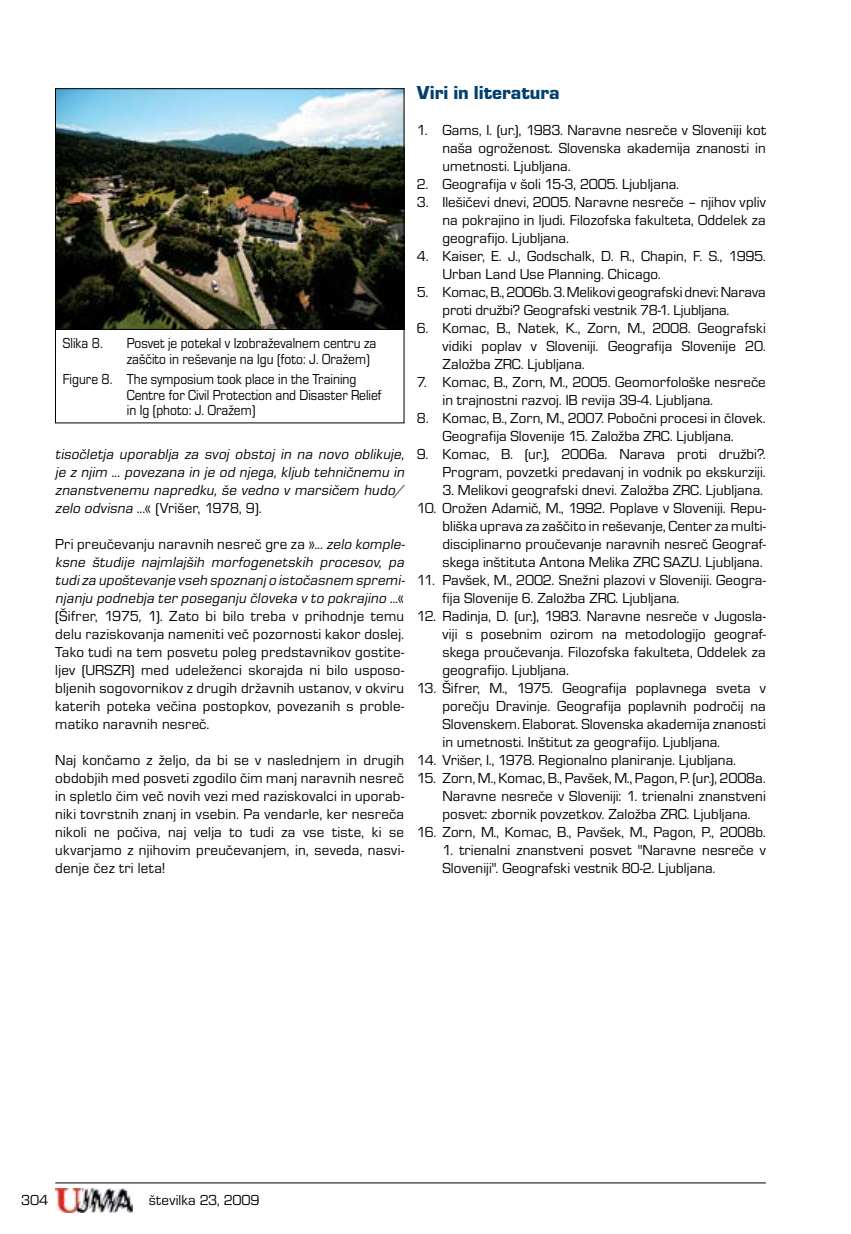
<style>
.page{position:relative;width:851px;height:1234px;background:#fff}
.page>*{position:absolute;margin:0;border:0;box-sizing:border-box;transform-origin:0 0}
.t1{font:19.5px "Eurostile TEE Blac";color:#004071}
.t2{font:15px/18px "Eurostile TEE";letter-spacing:.005em;color:#000;text-align:justify}
.t3{font:15px/15.8px "Eurostile TEE";letter-spacing:.005em;color:#000;scale:.9 1}
.t4{font:italic 15px/18px "Eurostile TEE";letter-spacing:.015em;color:#000}
.s1{font-style:normal}
.s2{font-style:italic}
</style>
<div class="page">
<hr style="left:55px;top:1182px;width:710px;height:1px;background:#000">
<img style="left:55px;top:1188px;width:77px;height:24px">
<img style="left:57px;top:90px;width:345px;height:239px">
<div style="left:55px;top:88px;width:349px;height:335px;border:1px solid #000"></div>
<hr style="left:55px;top:329px;width:349px;height:1px;background:#000">
<p class="t3" style="left:63px;top:335px;width:46px">Slika 8.</p>
<p class="t3" style="left:127px;top:335px;width:279px">Posvet je potekal v Izobraževalnem centru za zaščito in reševanje na Igu (foto: J. Oražem)</p>
<p class="t3" style="left:127px;top:371px;width:284px;text-indent:-64px">Figure 8. The symposium took place in the Training<br>Centre for Civil Protection and Disaster Relief in Ig (photo: J. Oražem)</p>
<p class="t4" style="left:55px;top:445px;width:353px">tisočletja uporablja za svoj obstoj in na novo oblikuje, je z njim ... povezana in je od njega, kljub tehničnemu in znanstvenemu napredku, še vedno v marsičem hudo/ zelo odvisna <span class="s1">...« (Vrišer, 1978, 9).</span></p>
<p class="t2" style="left:55px;top:535px;width:353px;text-align:left">Pri preučevanju naravnih nesreč gre za »... <span class="s2">zelo komple&shy;ksne študije najmlajših morfogenetskih procesov, pa tudiza upoštevanje vseh spoznanj o istočasnem spremi&shy;njanju podnebja ter poseganju človeka v to pokrajino</span> . . .« (Šifrer, 1975, 1). Zato bi bilo treba v prihodnje temu delu raziskovanja nameniti več pozornosti kakor doslej.<br>Tako tudi na tem posvetu poleg predstavnikov gostite&shy;ljev (URSZR) med udeleženci skorajda ni bilo usposo&shy;bljenih sogovornikov z drugih državnih ustanov, v okviru katerih poteka večina postopkov, povezanih s proble&shy;matiko naravnih nesreč.</p>
<p class="t2" style="left:55px;top:751px;width:350px">Naj končamo z željo, da bi se v naslednjem in drugih obdobjih med posveti zgodilo čim manj naravnih nesreč in spletlo čim več novih vezi med raziskovalci in uporab&shy;niki tovrstnih znanj in vsebin. Pa vendarle, ker nesreča nikoli ne počiva, naj velja to tudi za vse tiste, ki se ukvarjamo z njihovim preučevanjem, in, seveda, nasvi&shy;denje čez tri leta!</p>
<h1 class="t1" style="left:417px;top:82px;width:144px">Viri in literatura</h1>
<p class="t2" style="left:442px;top:121px;width:325px;text-indent:-26px">1. Gams, I. (ur.), 1983. Naravne nesreče v Sloveniji kot naša ogroženost. Slovenska akademija znanosti in umetnosti. Ljubljana.</p>
<p class="t2" style="left:417px;top:175px;width:264px">2. Geografija v šoli 15-3, 2005. Ljubljana.</p>
<p class="t2" style="left:442px;top:193px;width:325px;text-indent:-26px">3. Ilešičevi dnevi, 2005. Naravne nesreče – njihov vpliv na pokrajino in ljudi. Filozofska fakulteta, Oddelek za geografijo. Ljubljana.</p>
<p class="t2" style="left:442px;top:247px;width:325px;text-indent:-26px">4. Kaiser, E. J., Godschalk, D. R., Chapin, F. S., 1995.<br>Urban Land Use Planning. Chicago.</p>
<p class="t2" style="left:442px;top:283px;width:325px;text-indent:-26px">5. Komac, B., 2006b. 3. Melikovi geografski dnevi: Narava proti družbi? Geografski vestnik 78-1. Ljubljana.</p>
<p class="t2" style="left:442px;top:319px;width:325px;text-indent:-26px">6. Komac, B., Natek, K., Zorn, M., 2008. Geografski vidiki poplav v Sloveniji. Geografija Slovenije 20.<br>Založba ZRC. Ljubljana.</p>
<p class="t2" style="left:442px;top:373px;width:325px;text-indent:-26px">7. Komac, B., Zorn, M., 2005. Geomorfološke nesreče in trajnostni razvoj. IB revija 39-4. Ljubljana.</p>
<p class="t2" style="left:417px;top:409px;width:350px;text-align:center">8. Komac, B., Zorn, M., 2007. Pobočni procesi in človek.<br>Geografija Slovenije 15. Založba ZRC. Ljubljana.</p>
<p class="t2" style="left:417px;top:445px;width:350px;text-align:right">9. Komac, B. (ur.), 2006a. Narava proti družbi?.<br>Program, povzetki predavanj in vodnik po ekskurziji.</p>
<p class="t2" style="left:442px;top:481px;width:322px">3. Melikovi geografski dnevi. Založba ZRC. Ljubljana.</p>
<p class="t2" style="left:442px;top:499px;width:325px;text-indent:-26px">10. Orožen Adamič, M., 1992. Poplave v Sloveniji. Repu&shy;bliška uprava za zaščito in reševanje, Center za multi&shy;disciplinarno proučevanje naravnih nesreč Geograf&shy;skega inštituta Antona Melika ZRC SAZU. Ljubljana.</p>
<p class="t2" style="left:442px;top:571px;width:325px;text-indent:-26px">11. Pavšek, M., 2002. Snežni plazovi v Sloveniji. Geogra&shy;fija Slovenije 6. Založba ZRC. Ljubljana.</p>
<p class="t2" style="left:442px;top:607px;width:325px;text-indent:-26px">12. Radinja, D. (ur.), 1983. Naravne nesreče v Jugosla&shy;viji s posebnim ozirom na metodologijo geograf&shy;skega proučevanja. Filozofska fakulteta, Oddelek za geografijo. Ljubljana.</p>
<p class="t2" style="left:442px;top:679px;width:325px;text-indent:-26px">13. Šifrer, M., 1975. Geografija poplavnega sveta v porečju Dravinje. Geografija poplavnih področij na Slovenskem. Elaborat. Slovenska akademija znanosti in umetnosti. Inštitut za geografijo. Ljubljana.</p>
<p class="t2" style="left:417px;top:751px;width:320px">14. Vrišer, I., 1978. Regionalno planiranje. Ljubljana.</p>
<p class="t2" style="left:442px;top:769px;width:325px;text-indent:-26px">15. Zorn, M., Komac, B., Pavšek, M., Pagon, P. (ur.), 2008a.<br>Naravne nesreče v Sloveniji: 1. trienalni znanstveni posvet: zbornik povzetkov. Založba ZRC. Ljubljana.</p>
<p class="t2" style="left:417px;top:823px;width:350px">16. Zorn, M., Komac, B., Pavšek, M., Pagon, P., 2008b.</p>
<p class="t2" style="left:442px;top:841px;width:325px">1. trienalni znanstveni posvet "Naravne nesreče v<br>Sloveniji". Geografski vestnik 80-2. Ljubljana.</p>
<p class="t2" style="left:21px;top:1190px;width:29px">304</p>
<p class="t2" style="left:149px;top:1190px;width:112px">številka 23, 2009</p>
</div>
